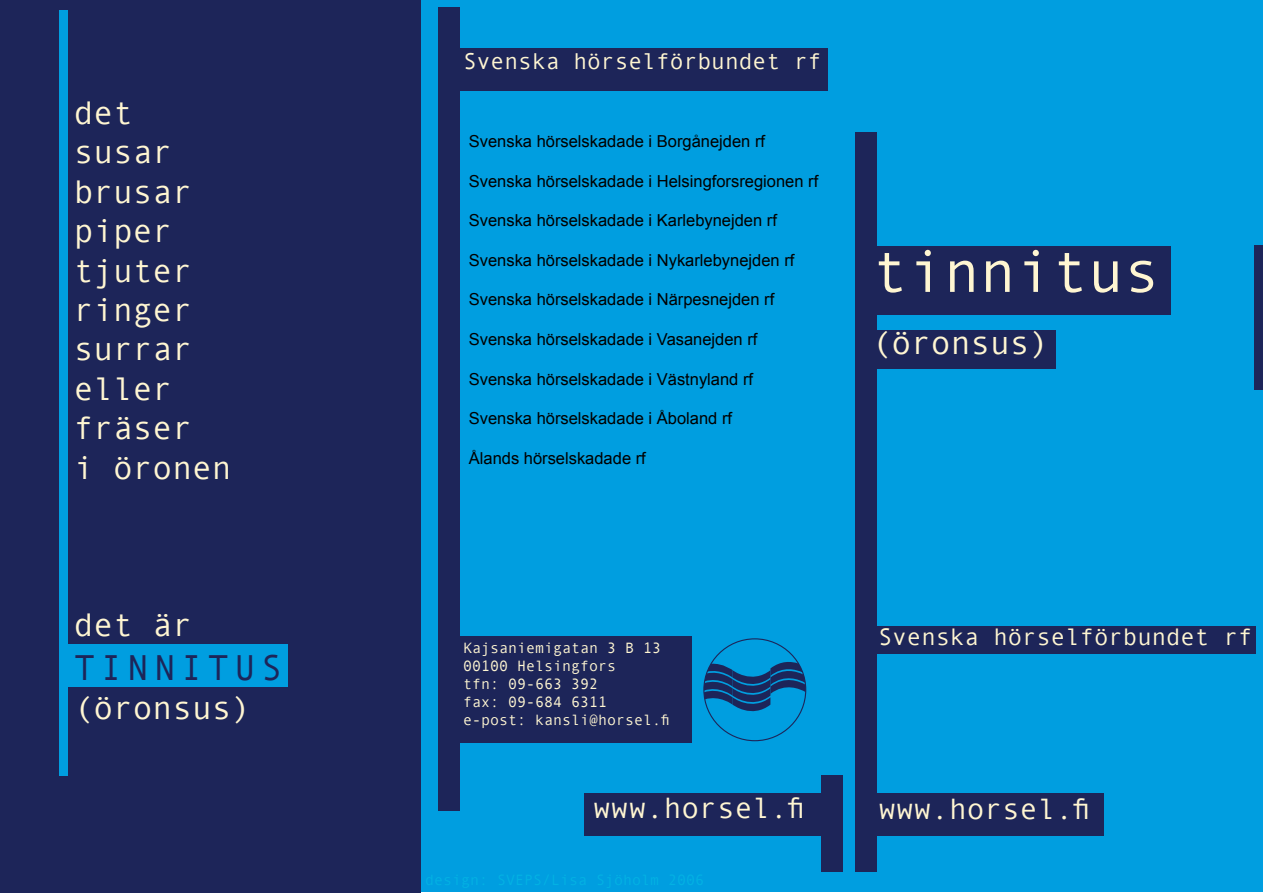
<style>
.page{position:relative;width:1263px;height:893px;background:#fff}
.page>*{position:absolute;margin:0;border:0;box-sizing:border-box;transform-origin:0 0}
.t1{font:60px "Andale Mono";color:#fff6d2}
.t2{font:36.15px "Andale Mono";letter-spacing:.14em;color:#1d2559}
.t3{font:33px "Andale Mono";color:#fff6d2}
.t4{font:32.85px/39.5px "Andale Mono";color:#fff6d2}
.t5{font:29.55px "Andale Mono";color:#fff6d2}
.t6{font:24px "Andale Mono";color:#fff6d2}
.t7{font:22.95px "Andale Mono";color:#fff6d2}
.t8{font:16.5px "Arial";color:#000}
.t9{font:15px/18px "Andale Mono";color:#fff6d2}
</style>
<div class="page">
<div style="left:421px;top:0;width:842px;height:892px;background:#009ee0"></div>
<div style="left:438px;top:7px;width:21px;height:804px;background:#1d2559"></div>
<div style="left:438px;top:48px;width:390px;height:42px;background:#1d2559"></div>
<div style="left:1254px;top:245px;width:9px;height:145px;background:#1d2559"></div>
<div style="left:864px;top:247px;width:307px;height:68px;background:#1d2559"></div>
<div style="left:862px;top:330px;width:194px;height:39px;background:#1d2559"></div>
<div style="left:855px;top:132px;width:21px;height:740px;background:#1d2559"></div>
<div style="left:862px;top:626px;width:394px;height:27px;background:#1d2559"></div>
<div style="left:862px;top:794px;width:242px;height:42px;background:#1d2559"></div>
<div style="left:584px;top:794px;width:241px;height:42px;background:#1d2559"></div>
<div style="left:441px;top:637px;width:251px;height:106px;background:#1d2559"></div>
<div style="left:821px;top:775px;width:21px;height:97px;background:#1d2559"></div>
<div style="left:0;top:0;width:421px;height:893px;background:#1d2559"></div>
<div style="left:59px;top:11px;width:9px;height:765px;background:#009ee0"></div>
<div style="left:59px;top:644px;width:229px;height:43px;background:#009ee0"></div>
<svg style="left:704px;top:660px;width:102px;height:59px"></svg>
<h3 class="t4" style="left:74px;top:93px;width:159px">det susar brusar piper tjuter ringer surrar eller fräser<br>i öronen</h3>
<h3 class="t4" style="left:74px;top:605px;width:120px">det är</h3>
<h2 class="t2" style="left:74px;top:647px;width:210px">TINNITUS</h2>
<h3 class="t4" style="left:74px;top:688px;width:179px">(öronsus)</h3>
<h3 class="t7" style="left:463px;top:48px;width:360px">Svenska hörselförbundet rf</h3>
<p class="t8" style="left:469px;top:132px;width:298px">Svenska hörselskadade i Borgånejden rf</p>
<p class="t8" style="left:469px;top:172px;width:351px">Svenska hörselskadade i Helsingforsregionen rf</p>
<p class="t8" style="left:469px;top:211px;width:310px">Svenska hörselskadade i Karlebynejden rf</p>
<p class="t8" style="left:469px;top:251px;width:327px">Svenska hörselskadade i Nykarlebynejden rf</p>
<p class="t8" style="left:469px;top:290px;width:307px">Svenska hörselskadade i Närpesnejden rf</p>
<p class="t8" style="left:469px;top:330px;width:290px">Svenska hörselskadade i Vasanejden rf</p>
<p class="t8" style="left:469px;top:370px;width:286px">Svenska hörselskadade i Västnyland rf</p>
<p class="t8" style="left:469px;top:409px;width:265px">Svenska hörselskadade i Åboland rf</p>
<p class="t8" style="left:469px;top:449px;width:178px">Ålands hörselskadade rf</p>
<h1 class="t1" style="left:872px;top:237px;width:289px">tinnitus</h1>
<h3 class="t3" style="left:872px;top:324px;width:179px">(öronsus)</h3>
<p class="t9" style="left:463px;top:639px;width:209px">Kajsaniemigatan 3 B 13<br>00100 Helsingfors<br>tfn: 09-663 392<br>fax: 09-684 6311 e-post: kansli@horsel.fi</p>
<h3 class="t5" style="left:593px;top:791px;width:214px">www.horsel.fi</h3>
<h3 class="t6" style="left:878px;top:623px;width:376px">Svenska hörselförbundet rf</h3>
<h3 class="t5" style="left:878px;top:792px;width:214px">www.horsel.fi</h3>
</div>
